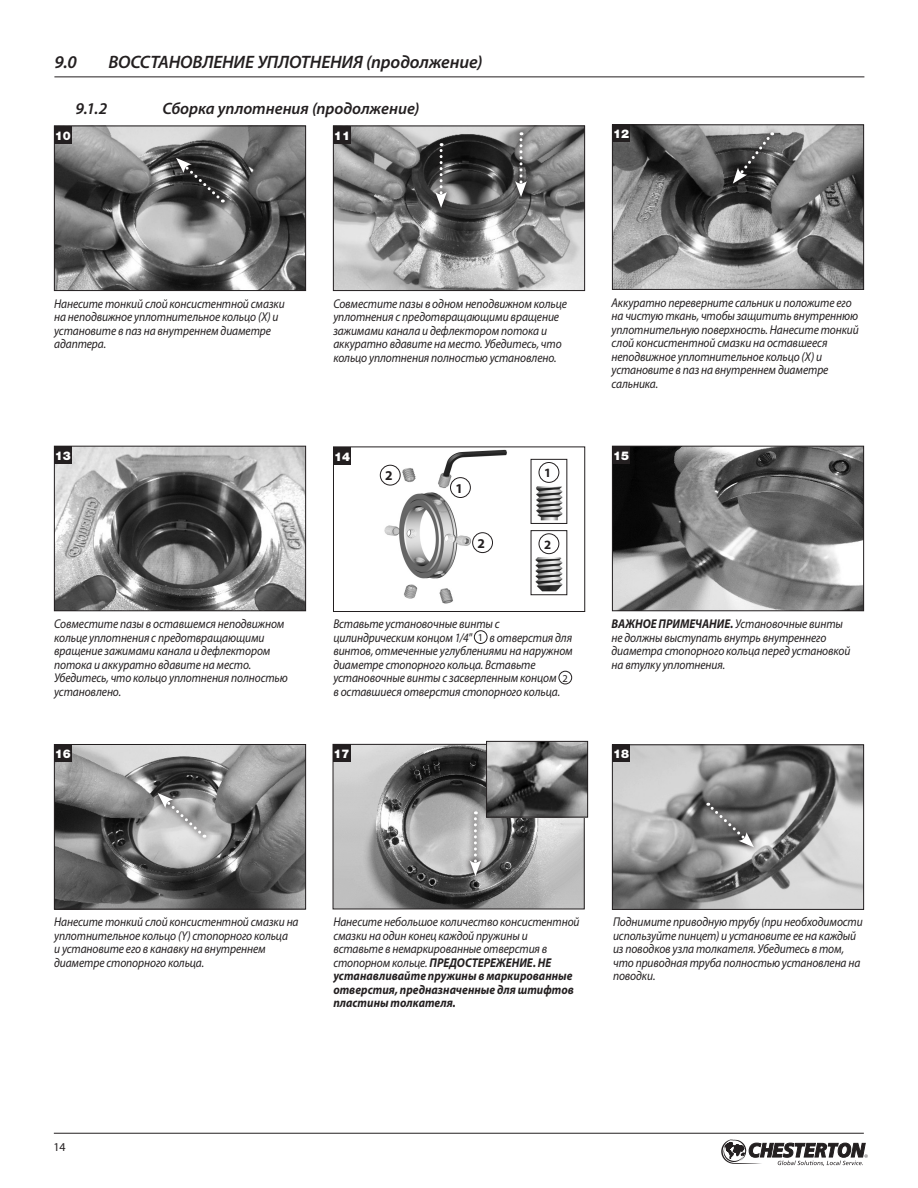
<style>
.page{position:relative;width:918px;height:1188px;background:#fff}
.page>*{position:absolute;margin:0;border:0;box-sizing:border-box;transform-origin:0 0}
.section_head{font:italic 600 18px "Myriad Pro";letter-spacing:-.005em;color:#231f20}
.Subhead{font:italic 600 16.5px "Myriad Pro";color:#231f20}
.t1{font:700 13.5px "Myriad Pro";color:#231f20}
.ImageCations{font:italic 12.75px/13.5px "Myriad Pro";letter-spacing:-.01em;color:#231f20;scale:.9 1}
.t2{font:700 12.75px "Myriad Pro";color:#231f20}
.t3{font:900 12px "Helvetica Neue LT Std";color:#fff}
.t4{font:12px "Myriad Pro";color:#231f20}
.t5{font:10.5px "Myriad Pro";color:#231f20}
.s1{font-weight:700}
</style>
<div class="page">
<img style="left:614px;top:746px;width:248px;height:162px">
<div style="left:612px;top:744px;width:252px;height:166px;border:1px solid #231f20"></div>
<svg style="left:721px;top:1139px;width:147px;height:27px"></svg>
<hr style="left:54px;top:1133px;width:810px;height:1px;background:#231f20">
<img style="left:56px;top:746px;width:248px;height:161px">
<div style="left:54px;top:744px;width:252px;height:165px;border:1px solid #231f20"></div>
<div style="left:54px;top:744px;width:18px;height:18px;background:#231f20"></div>
<img style="left:614px;top:448px;width:248px;height:161px">
<div style="left:612px;top:446px;width:252px;height:165px;border:1px solid #231f20"></div>
<div style="left:612px;top:446px;width:18px;height:18px;background:#231f20"></div>
<img style="left:335px;top:128px;width:248px;height:161px">
<div style="left:333px;top:126px;width:252px;height:165px;border:1px solid #231f20"></div>
<div style="left:333px;top:126px;width:18px;height:18px;background:#231f20"></div>
<div style="left:612px;top:744px;width:18px;height:18px;background:#231f20"></div>
<img style="left:614px;top:126px;width:248px;height:162px">
<div style="left:612px;top:124px;width:252px;height:166px;border:1px solid #231f20"></div>
<div style="left:612px;top:124px;width:18px;height:18px;background:#231f20"></div>
<img style="left:56px;top:448px;width:248px;height:161px">
<div style="left:54px;top:446px;width:252px;height:165px;border:1px solid #231f20"></div>
<div style="left:54px;top:446px;width:18px;height:18px;background:#231f20"></div>
<div style="left:474px;top:630px;width:13px;height:14px;border:1px solid #231f20;border-radius:50%"></div>
<div style="left:559px;top:671px;width:13px;height:13px;border:1px solid #231f20;border-radius:50%"></div>
<img style="left:56px;top:128px;width:248px;height:161px">
<div style="left:54px;top:126px;width:252px;height:165px;border:1px solid #231f20"></div>
<div style="left:54px;top:126px;width:18px;height:18px;background:#231f20"></div>
<img style="left:335px;top:746px;width:248px;height:161px">
<div style="left:333px;top:744px;width:252px;height:165px;border:1px solid #231f20"></div>
<div style="left:333px;top:744px;width:18px;height:18px;background:#231f20"></div>
<hr style="left:54px;top:76px;width:810px;height:1px;background:#231f20">
<img style="left:488px;top:743px;width:98px;height:72px">
<div style="left:486px;top:741px;width:102px;height:76px;border:1px solid #231f20"></div>
<img style="left:379px;top:449px;width:189px;height:155px">
<div style="left:333px;top:447px;width:252px;height:165px;border:1px solid #231f20"></div>
<div style="left:333px;top:447px;width:18px;height:18px;background:#231f20"></div>
<img style="left:533px;top:537px;width:32px;height:56px">
<div style="left:531px;top:530px;width:36px;height:65px;border:1px solid #231f20"></div>
<div style="left:539px;top:534px;width:20px;height:20px;background:#fff;border-radius:50%"></div>
<div style="left:539px;top:533px;width:20px;height:21px;border:1px solid #231f20;border-radius:50%"></div>
<img style="left:533px;top:465px;width:32px;height:57px">
<div style="left:531px;top:459px;width:36px;height:65px;border:1px solid #231f20"></div>
<div style="left:539px;top:463px;width:20px;height:19px;background:#fff;border-radius:50%"></div>
<div style="left:539px;top:462px;width:20px;height:21px;border:1px solid #231f20;border-radius:50%"></div>
<div style="left:450px;top:478px;width:20px;height:20px;background:#fff;border-radius:50%"></div>
<div style="left:450px;top:477px;width:21px;height:21px;border:1px solid #231f20;border-radius:50%"></div>
<div style="left:473px;top:533px;width:20px;height:20px;background:#fff;border-radius:50%"></div>
<div style="left:472px;top:532px;width:21px;height:21px;border:1px solid #231f20;border-radius:50%"></div>
<div style="left:380px;top:465px;width:20px;height:20px;background:#fff;border-radius:50%"></div>
<div style="left:380px;top:465px;width:21px;height:20px;border:1px solid #231f20;border-radius:50%"></div>
<svg style="left:151px;top:786px;width:61px;height:58px"></svg>
<svg style="left:158px;top:793px;width:47px;height:45px;background:#b5b5b5"></svg>
<svg style="left:700px;top:796px;width:60px;height:58px"></svg>
<svg style="left:708px;top:803px;width:46px;height:44px;background:#6f6f6f"></svg>
<svg style="left:170px;top:151px;width:60px;height:58px"></svg>
<svg style="left:176px;top:158px;width:47px;height:44px;background:#373737"></svg>
<svg style="left:429px;top:136px;width:24px;height:78px"></svg>
<svg style="left:435px;top:143px;width:12px;height:65px"></svg>
<svg style="left:509px;top:126px;width:24px;height:77px"></svg>
<svg style="left:515px;top:132px;width:12px;height:65px"></svg>
<svg style="left:463px;top:805px;width:25px;height:78px"></svg>
<svg style="left:470px;top:811px;width:11px;height:65px"></svg>
<svg style="left:726px;top:126px;width:54px;height:64px"></svg>
<svg style="left:733px;top:132px;width:40px;height:52px;background:#5e5e5e"></svg>
<p class="section_head" style="left:54px;top:50px;width:24px">9.0</p>
<p class="section_head" style="left:108px;top:50px;width:376px">ВОССТАНОВЛЕНИЕ УПЛОТНЕНИЯ (продолжение)</p>
<p class="Subhead" style="left:75px;top:98px;width:33px">9.1.2</p>
<p class="Subhead" style="left:162px;top:98px;width:259px">Сборка уплотнения (продолжение)</p>
<p class="t3" style="left:55px;top:128px;width:18px">10</p>
<p class="t3" style="left:334px;top:128px;width:18px">11</p>
<p class="t3" style="left:613px;top:127px;width:18px">12</p>
<p class="ImageCations" style="left:54px;top:297px;width:258px">Нанесите тонкий слой консистентной смазки на неподвижное уплотнительное кольцо (X) и установите в паз на внутреннем диаметре адаптера.</p>
<p class="t3" style="left:55px;top:448px;width:18px">13</p>
<p class="ImageCations" style="left:333px;top:297px;width:261px">Совместите пазы в одном неподвижном кольце уплотнения с предотвращающими вращение зажимами канала и дефлектором потока и аккуратно вдавите на место. Убедитесь, что кольцо уплотнения полностью установлено.</p>
<p class="t3" style="left:334px;top:449px;width:18px">14</p>
<p class="t3" style="left:342px;top:449px;width:10px">7</p>
<p class="t1" style="left:385px;top:467px;width:9px">2</p>
<p class="t1" style="left:455px;top:479px;width:9px">1</p>
<p class="t1" style="left:478px;top:534px;width:9px">2</p>
<p class="t2" style="left:544px;top:465px;width:9px">1</p>
<p class="t2" style="left:544px;top:536px;width:9px">2</p>
<p class="ImageCations" style="left:54px;top:617px;width:261px">Совместите пазы в оставшемся неподвижном кольце уплотнения с предотвращающими вращение зажимами канала и дефлектором потока и аккуратно вдавите на место.<br>Убедитесь, что кольцо уплотнения полностью установлено.</p>
<p class="ImageCations" style="left:333px;top:617px;width:186px">Вставьте установочные винты с цилиндрическим концом 1/4"</p>
<p class="ImageCations" style="left:333px;top:630px;width:268px;text-indent:156px">в отверстия для винтов, отмеченные углублениями на наружном диаметре стопорного кольца. Вставьте установочные винты с засверленным концом</p>
<p class="t5" style="left:478px;top:631px;width:7px">1</p>
<p class="t5" style="left:562px;top:672px;width:7px">2</p>
<p class="ImageCations" style="left:333px;top:684px;width:253px">в оставшиеся отверстия стопорного кольца.</p>
<p class="t3" style="left:55px;top:747px;width:18px">16</p>
<p class="t3" style="left:334px;top:747px;width:18px">17</p>
<p class="ImageCations" style="left:612px;top:296px;width:276px">Аккуратно переверните сальник и положите его на чистую ткань, чтобы защитить внутреннюю уплотнительную поверхность. Нанесите тонкий слой консистентной смазки на оставшееся неподвижное уплотнительное кольцо (X) и установите в паз на внутреннем диаметре сальника.</p>
<p class="t3" style="left:613px;top:448px;width:18px">15</p>
<p class="ImageCations" style="left:612px;top:617px;width:267px"><span class="s1">ВАЖНОЕ ПРИМЕЧАНИЕ.</span> Установочные винты не должны выступать внутрь внутреннего диаметра стопорного кольца перед установкой на втулку уплотнения.</p>
<p class="t3" style="left:613px;top:747px;width:18px">18</p>
<p class="ImageCations" style="left:54px;top:915px;width:273px">Нанесите тонкий слой консистентной смазки на уплотнительное кольцо (Y) стопорного кольца<br>и установите его в канавку на внутреннем диаметре стопорного кольца.</p>
<p class="ImageCations" style="left:333px;top:915px;width:275px">Нанесите небольшое количество консистентной смазки на один конец каждой пружины и вставьте в немаркированные отверстия в стопорном кольце. <span class="s1">ПРЕДОСТЕРЕЖЕНИЕ. НЕ устанавливайте пружины в маркированные отверстия, предназначенные для штифтов пластины толкателя.</span></p>
<p class="ImageCations" style="left:613px;top:915px;width:279px">Поднимите приводную трубу (при необходимости используйте пинцет) и установите ее на каждый из поводков узла толкателя. Убедитесь в том, что приводная труба полностью установлена на поводки.</p>
<p class="t4" style="left:53px;top:1140px;width:14px">14</p>
</div>
